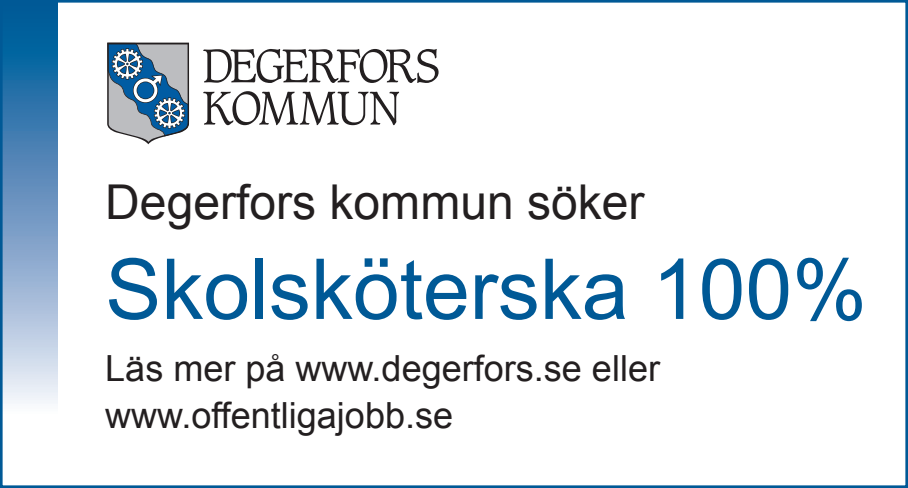
<style>
.page{position:relative;width:908px;height:488px;background:#fff}
.page>*{position:absolute;margin:0;border:0;box-sizing:border-box;transform-origin:0 0}
.t1{font:84px "Arial";color:#005996}
.t2{font:48px "Arial";color:#231f20}
.t3{font:36px/46.4px "Arial";color:#231f20}
</style>
<div class="page">
<div style="left:0;top:0;width:57px;height:475px;background:linear-gradient(to bottom,#004a91,#fff)"></div>
<div style="left:0;top:0;width:907px;height:488px;border:3px solid #005996"></div>
<svg style="left:203px;top:49px;width:235px;height:34px"></svg>
<svg style="left:203px;top:91px;width:196px;height:34px"></svg>
<svg style="left:107px;top:43px;width:82px;height:101px"></svg>
<h2 class="t2" style="left:105px;top:170px;width:540px">Degerfors kommun söker</h2>
<h1 class="t1" style="left:105px;top:234px;width:762px">Skolsköterska 100%</h1>
<p class="t3" style="left:105px;top:345px;width:556px">Läs mer på www.degerfors.se eller www.offentligajobb.se</p>
</div>
